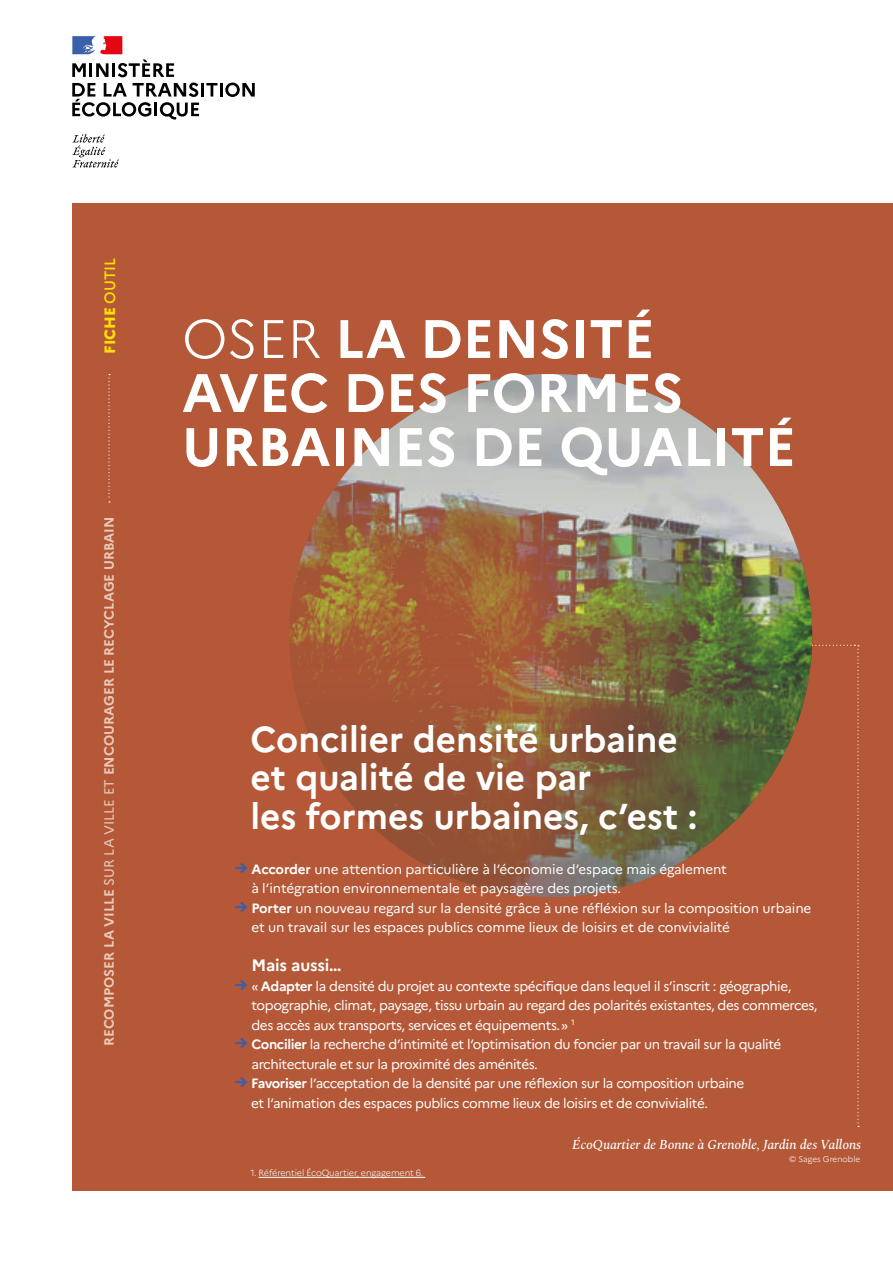
<style>
.page{position:relative;width:893px;height:1263px;background:#fff}
.page>*{position:absolute;margin:0;border:0;box-sizing:border-box;transform-origin:0 0}
.t1{font:700 54px/54px "Marianne";letter-spacing:-.005em;color:#fff}
.t2{font:700 36px/38.7px "Marianne";color:#fff}
.t3{font:700 16.5px "Marianne";letter-spacing:-.015em;color:#fff}
.t4{font:800 15px "Marianne";letter-spacing:-.005em;color:#ffe000}
.t5{font:13.5px/19.5px "Marianne";letter-spacing:-.03em;color:#fff}
.t6{font:13.5px/19.5px "Marianne";letter-spacing:-.01em;color:#fff}
.t7{font:700 13.5px "Marianne";color:#e9cabb}
.t8{font:italic 500 13.5px "Spectral";letter-spacing:-.01em;color:#fff}
.t9{font:300 9px "Marianne";letter-spacing:-.01em;color:#fff}
.t10{font:300 8.25px "Marianne";color:#fff}
.s1{font-weight:500}
.s2{font-weight:400}
.s3{font-weight:300}
.s4{font-weight:800;font-size:16.5px;color:#3b5fa9}
.s5{font-weight:700}
</style>
<div class="page">
<div style="left:72px;top:204px;width:821px;height:987px;background:#b45837"></div>
<svg style="left:72px;top:63px;width:37px;height:14px"></svg>
<hr style="left:112px;top:63px;width:3px;height:14px;background:#000">
<svg style="left:118px;top:60px;width:56px;height:17px"></svg>
<hr style="left:201px;top:83px;width:3px;height:14px;background:#000">
<svg style="left:206px;top:83px;width:11px;height:14px"></svg>
<hr style="left:220px;top:83px;width:3px;height:14px;background:#000">
<svg style="left:225px;top:83px;width:30px;height:14px"></svg>
<svg style="left:72px;top:83px;width:127px;height:37px"></svg>
<svg style="left:72px;top:36px;width:50px;height:18px"></svg>
<svg style="left:72px;top:134px;width:47px;height:34px"></svg>
<svg style="left:812px;top:645px;width:47px;height:482px"></svg>
<img style="left:289px;top:374px;width:523px;height:523px;border-radius:50%">
<hr style="left:258px;top:1177px;width:167px;height:1px;background:#fff">
<svg style="left:108px;top:374px;width:2px;height:128px"></svg>
<p class="t4" style="left:101px;top:354px;width:97px;rotate:-90deg">FICHE <span class="s1">OUTIL</span></p>
<p class="t7" style="left:101px;top:1046px;width:531px;rotate:-90deg">RECOMPOSER LA VILLE <span class="s2">SUR LA VILLE ET</span> ENCOURAGER LE RECYCLAGE URBAIN</p>
<h1 class="t1" style="left:182px;top:312px;width:615px"><span class="s3">OSER</span> LA DENSITÉ<br>AVEC DES FORMES<br>URBAINES DE QUALITÉ</h1>
<h2 class="t2" style="left:250px;top:719px;width:448px">Concilier densité urbaine et qualité de vie par<br>les formes urbaines, c’est :</h2>
<p class="t6" style="left:251px;top:859px;width:477px;text-indent:-17px"><span class="s4">→</span> <span class="s5">Accorder</span> une attention particulière à l’économie d’espace mais également à l’intégration environnementale et paysagère des projets.</p>
<p class="t6" style="left:251px;top:898px;width:561px;text-indent:-17px"><span class="s4">→</span> <span class="s5">Porter</span> un nouveau regard sur la densité grâce à une réfléxion sur la composition urbaine et un travail sur les espaces publics comme lieux de loisirs et de convivialité</p>
<p class="t3" style="left:251px;top:955px;width:92px">Mais aussi…</p>
<p class="t5" style="left:251px;top:976px;width:567px;text-indent:-17px"><span class="s4">→</span> « <span class="s5">Adapter</span> la densité du projet au contexte spécifique dans lequel il s’inscrit : géographie, topographie, climat, paysage, tissu urbain au regard des polarités existantes, des commerces, des accès aux transports, services et équipements.» <sup>1</sup></p>
<p class="t5" style="left:251px;top:1034px;width:531px;text-indent:-17px"><span class="s4">→</span> <span class="s5">Concilier</span> la recherche d’intimité et l’optimisation du foncier par un travail sur la qualité architecturale et sur la proximité des aménités.</p>
<p class="t5" style="left:251px;top:1073px;width:495px;text-indent:-16px"><span class="s4">→</span> <span class="s5">Favoriser</span> l’acceptation de la densité par une réflexion sur la composition urbaine et l’animation des espaces publics comme lieux de loisirs et de convivialité.</p>
<p class="t8" style="left:572px;top:1134px;width:290px">ÉcoQuartier de Bonne à Grenoble, Jardin des Vallons</p>
<p class="t9" style="left:250px;top:1167px;width:174px">1. Référentiel ÉcoQuartier, engagement 6.</p>
<p class="t10" style="left:789px;top:1154px;width:73px">© Sages Grenoble</p>
</div>
